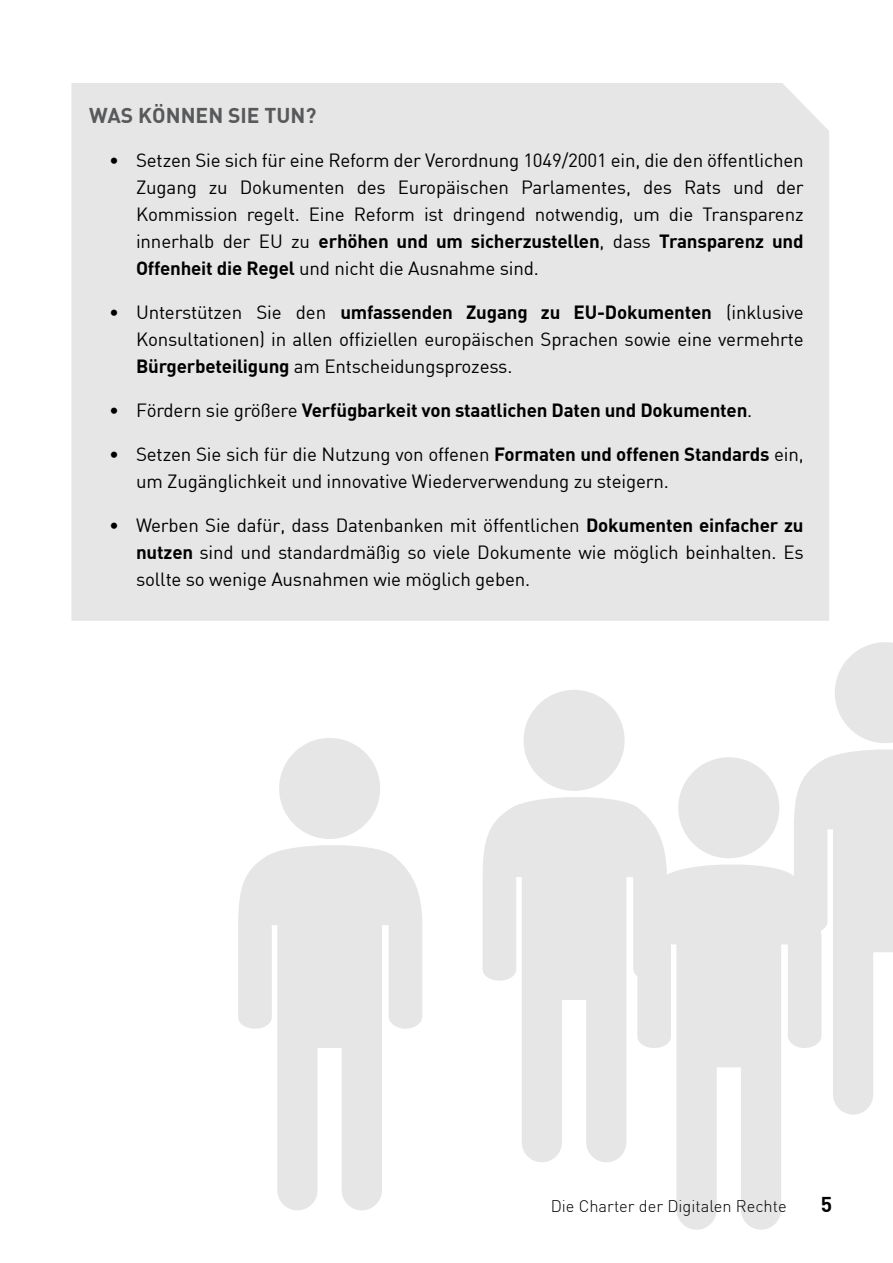
<style>
.page{position:relative;width:893px;height:1263px;background:#fff}
.page>*{position:absolute;margin:0;border:0;box-sizing:border-box;transform-origin:0 0}
.t1{font:700 21px "DIN";color:#58595b}
.t2{font:700 21px "DIN";color:#000}
.t3{font:18.75px/27px "DIN";letter-spacing:-.01em;color:#000;text-align:justify}
.t4{font:700 18.75px "DIN";letter-spacing:-.01em;color:#000}
.t5{font:300 16.5px "DIN";color:#000}
.s1{font-weight:700}
.s2{font-weight:400}
</style>
<div class="page">
<div style="left:71px;top:83px;width:758px;height:538px;background:#e6e6e6"></div>
<div style="left:523px;top:690px;width:102px;height:101px;background:#e6e6e6;border-radius:50%"></div>
<svg style="left:835px;top:642px;width:58px;height:101px"></svg>
<svg style="left:483px;top:746px;width:410px;height:484px;fill:#e6e6e6"></svg>
<div style="left:279px;top:738px;width:101px;height:101px;background:#e6e6e6;border-radius:50%"></div>
<svg style="left:238px;top:845px;width:184px;height:365px;fill:#e6e6e6"></svg>
<p class="t1" style="left:89px;top:101px;width:16px">Was</p>
<p class="t1" style="left:138px;top:101px;width:42px">können</p>
<p class="t1" style="left:228px;top:101px;width:90px">Sie tun?</p>
<p class="t3" style="left:136px;top:146px;width:669px;text-indent:-27px">• Setzen Sie sich für eine Reform der Verordnung 1049/2001 ein, die den öffentlichen Zugang zu Dokumenten des Europäischen Parlamentes, des Rats und der Kommission regelt. Eine Reform ist dringend notwendig, um die Transparenz innerhalb der EU zu <span class="s1">erhöhen und um sicherzustellen</span>, dass <span class="s1">Transparenz und Offenheit die Regel</span> und nicht die Ausnahme sind.</p>
<p class="t3" style="left:136px;top:298px;width:669px;text-indent:-27px">• Unterstützen Sie den <span class="s1">umfassenden Zugang zu EU-Dokumenten</span> (inklusive Konsultationen) in allen offiziellen europäischen Sprachen sowie eine vermehrte <span class="s1">Bürgerbeteiligung</span> am Entscheidungsprozess.</p>
<p class="t4" style="left:109px;top:398px;width:645px"><span class="s2">• Fördern sie größere</span> Verfügbarkeit von staatlichen Daten und Dokumenten<span class="s2">.</span></p>
<p class="t3" style="left:136px;top:440px;width:669px;text-indent:-27px">• Setzen Sie sich für die Nutzung von offenen <span class="s1">Formaten und offenen Standards</span> ein, um Zugänglichkeit und innovative Wiederverwendung zu steigern.</p>
<p class="t3" style="left:136px;top:511px;width:669px;text-indent:-27px">• Werben Sie dafür, dass Datenbanken mit öffentlichen <span class="s1">Dokumenten einfacher zu nutzen</span> sind und standardmäßig so viele Dokumente wie möglich beinhalten. Es sollte so wenige Ausnahmen wie möglich geben.</p>
<p class="t5" style="left:551px;top:1195px;width:237px">Die Charter der Digitalen Rechte</p>
<p class="t2" style="left:821px;top:1190px;width:13px">5</p>
</div>
